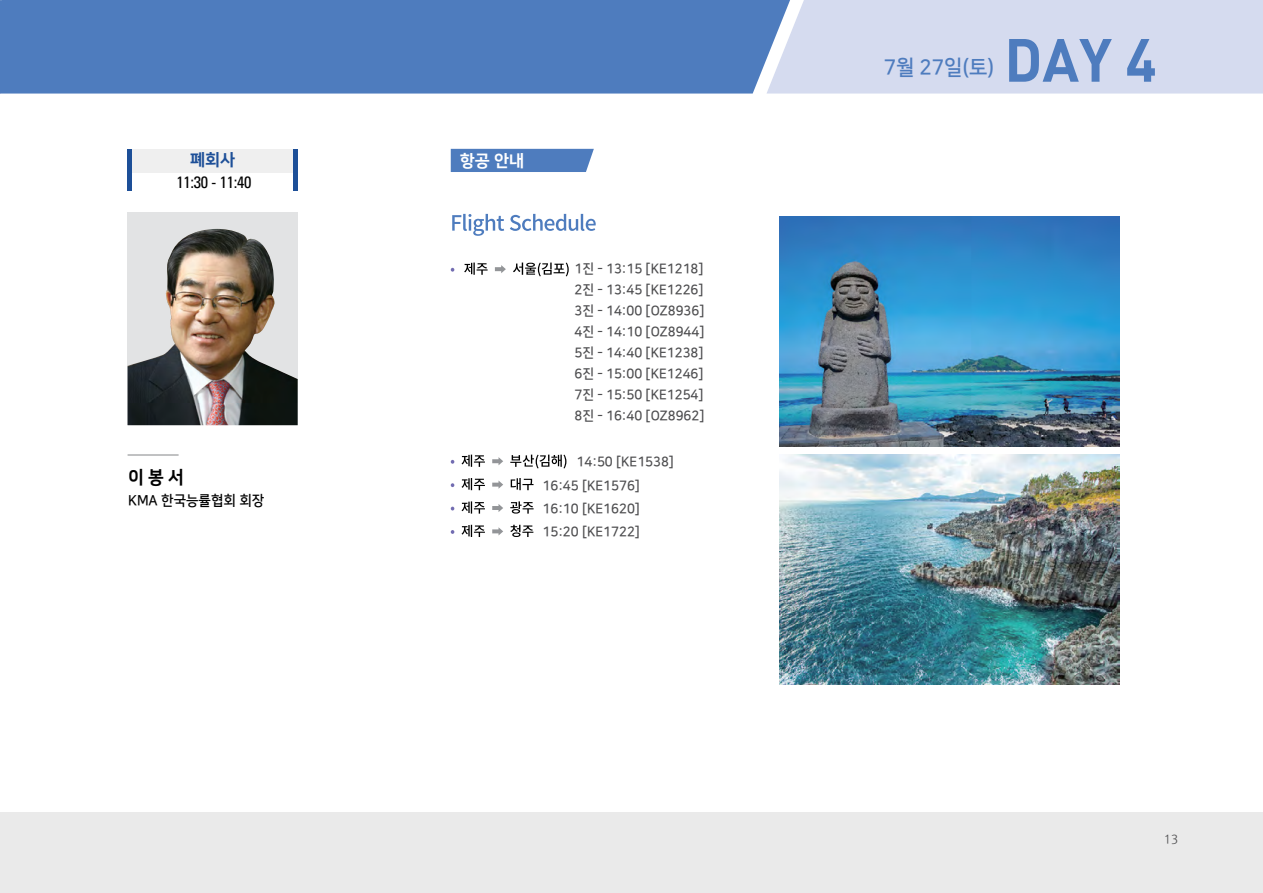
<style>
.page{position:relative;width:1263px;height:893px;background:#fff}
.page>*{position:absolute;margin:0;border:0;box-sizing:border-box;transform-origin:0 0}
.t1{font:60px "Dinbol";color:#4e7cbe;scale:.96 1}
.t2{font:21px "Nanum Square OTFB";color:#4e7cbe;scale:.96 1}
.t3{font:18px "Nanum Square OTFEB";color:#000;scale:.96 1}
.t4{font:condensed 16.5px "Univers";letter-spacing:-.02em;color:#000}
.t5{font:16.5px "Nanum Square OTFEB";color:#fff}
.t6{font:16.5px "Nanum Square OTFEB";color:#1d4f98}
.t7{font:14.25px "Nanum Square OTFB";color:#000;scale:.96 1}
.t8{font:13.5px/21px "Nanum Square OTFB";color:#4d4d4f;text-align:justify;scale:.96 1}
.t9{font:12px "Rix Go R";color:#4d4d4f;scale:.95 1}
</style>
<div class="page">
<div style="left:0;top:812px;width:1263px;height:81px;background:#eaeaea"></div>
<div style="left:0;top:0;width:766px;height:94px;background:#4e7cbe"></div>
<div style="left:766px;top:0;width:497px;height:94px;background:#d5dbef"></div>
<div style="left:128px;top:213px;width:170px;height:212px;background:#e2e3e4"></div>
<img style="left:128px;top:229px;width:170px;height:196px">
<hr style="left:128px;top:455px;width:51px;height:1px;background:#848688">
<div style="left:128px;top:149px;width:170px;height:23px;background:#efefef"></div>
<hr style="left:128px;top:149px;width:4px;height:41px;background:#1d4f98">
<div style="left:293px;top:149px;width:5px;height:41px;background:#1d4f98"></div>
<img style="left:779px;top:455px;width:340px;height:229px">
<img style="left:779px;top:217px;width:340px;height:229px">
<div style="left:451px;top:149px;width:143px;height:23px;background:#4e7cbe"></div>
<svg style="left:452px;top:214px;width:52px;height:22px"></svg>
<svg style="left:510px;top:214px;width:86px;height:17px"></svg>
<svg style="left:451px;top:268px;width:3px;height:4px"></svg>
<svg style="left:464px;top:263px;width:24px;height:12px"></svg>
<svg style="left:495px;top:265px;width:11px;height:8px"></svg>
<svg style="left:513px;top:263px;width:56px;height:13px"></svg>
<svg style="left:451px;top:460px;width:3px;height:4px"></svg>
<svg style="left:461px;top:455px;width:24px;height:12px"></svg>
<svg style="left:492px;top:457px;width:11px;height:8px"></svg>
<svg style="left:510px;top:455px;width:56px;height:13px"></svg>
<svg style="left:451px;top:483px;width:3px;height:4px"></svg>
<svg style="left:461px;top:478px;width:24px;height:12px"></svg>
<svg style="left:492px;top:480px;width:11px;height:9px"></svg>
<svg style="left:511px;top:478px;width:22px;height:12px"></svg>
<svg style="left:461px;top:501px;width:24px;height:13px"></svg>
<svg style="left:492px;top:504px;width:11px;height:8px"></svg>
<svg style="left:510px;top:501px;width:24px;height:13px"></svg>
<svg style="left:451px;top:530px;width:3px;height:4px"></svg>
<svg style="left:461px;top:525px;width:24px;height:12px"></svg>
<svg style="left:492px;top:527px;width:11px;height:8px"></svg>
<svg style="left:510px;top:525px;width:23px;height:12px"></svg>
<p class="t6" style="left:190px;top:151px;width:47px">폐회사</p>
<p class="t4" style="left:177px;top:172px;width:76px">11:30 - 11:40</p>
<h3 class="t3" style="left:128px;top:467px;width:60px">이 봉 서</h3>
<p class="t7" style="left:128px;top:493px;width:143px">KMA 한국능률협회 회장</p>
<p class="t5" style="left:460px;top:152px;width:66px">항공 안내</p>
<p class="t8" style="left:574px;top:258px;width:137px">1진 - 13:15 [KE1218] 2진 - 13:45 [KE1226] 3진 - 14:00 [OZ8936] 4진 - 14:10 [OZ8944] 5진 - 14:40 [KE1238] 6진 - 15:00 [KE1246] 7진 - 15:50 [KE1254] 8진 - 16:40 [OZ8962]</p>
<p class="t8" style="left:543px;top:451px;width:138px;line-height:23.2px;text-align:left;text-indent:34px">14:50 [KE1538]<br>16:45 [KE1576]<br>16:10 [KE1620]<br>15:20 [KE1722]</p>
<h2 class="t2" style="left:884px;top:56px;width:117px">7월 27일(토)</h2>
<h1 class="t1" style="left:1004px;top:21px;width:160px">DAY 4</h1>
<p class="t9" style="left:1164px;top:831px;width:16px">13</p>
</div>
